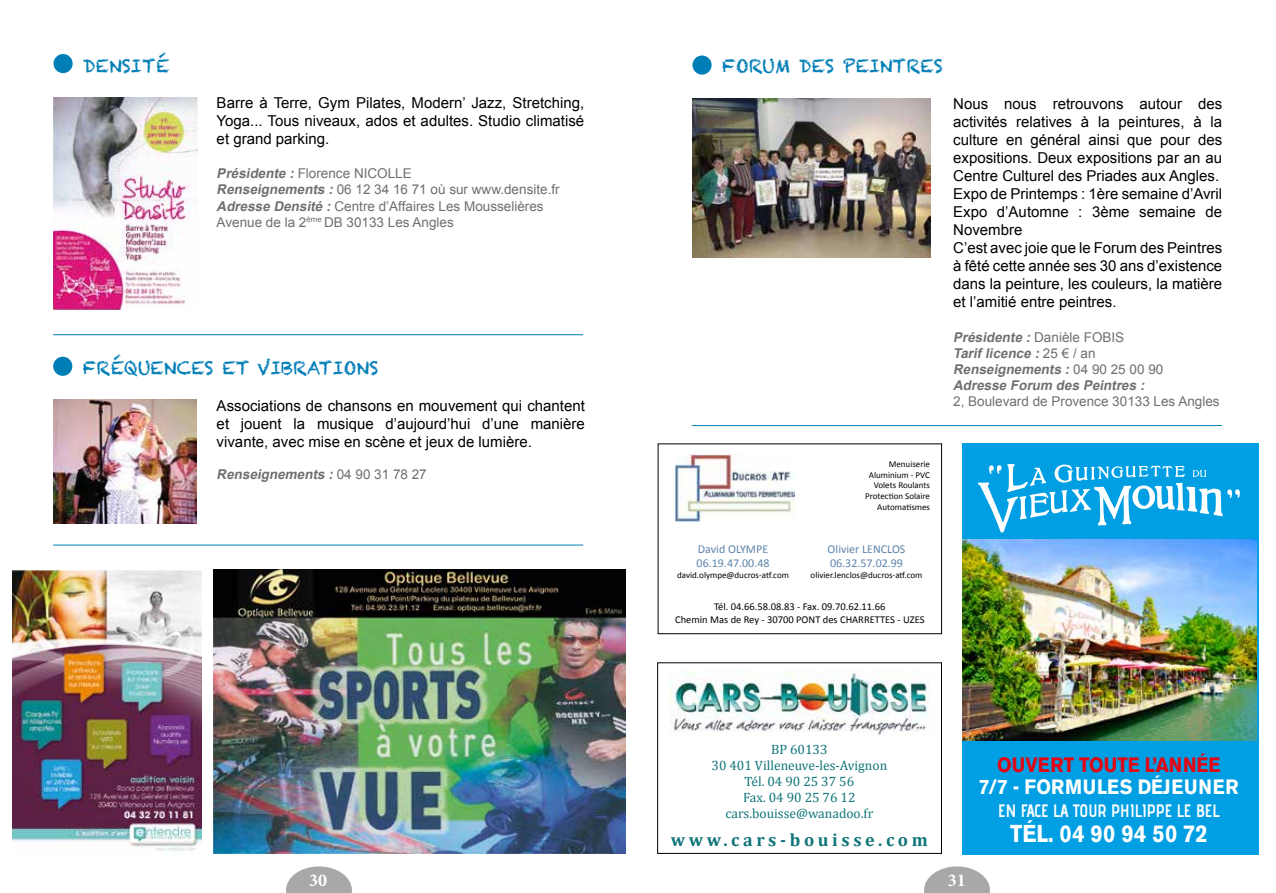
<style>
.page{position:relative;width:1276px;height:893px;background:#fff}
.page>*{position:absolute;margin:0;border:0;box-sizing:border-box;transform-origin:0 0}
.t1{font:700 24.3px "Akzidenz Grotesk BE";letter-spacing:.02em;color:#fff;scale:.9 1}
.t2{font:700 20.55px "Akzidenz Grotesk BE";letter-spacing:.04em;color:#fff;scale:.9 1}
.t3{font:700 20.55px "Akzidenz Grotesk BE";color:#e30613;scale:.9 1}
.t4{font:18px "Chalkduster";color:#007eb6}
.t5{font:700 18px "Advent Pro";color:#fff;scale:.9 1}
.t6{font:700 18px "Cambria";letter-spacing:.2em;color:#107579}
.t7{font:700 18px "Minion Pro";color:#fff}
.t8{font:15px/18px "Arial";color:#000;text-align:justify}
.t9{font:13.5px/16.2px "Arial";color:#706f6f}
.t10{font:italic 700 13.5px/16.2px "Arial";color:#706f6f}
.t11{font:13.5px/16.2px "Cambria";color:#107579;text-align:center}
.t12{font:12px/14.4px "Calibri";color:#5d84aa}
.t13{font:10.5px/12.6px "Calibri";color:#000;text-align:center}
.t14{font:9px/10.8px "Calibri";color:#000;text-align:right}
.t15{font:700 5.4px "Times New Roman";letter-spacing:.01em;color:#3d4898}
.s1{font-weight:700;font-style:italic}
.s2{font-weight:400;font-style:normal}
.s3{color:#000}
</style>
<div class="page">
<svg style="left:286px;top:866px;width:66px;height:27px"></svg>
<div style="left:692px;top:55px;width:19px;height:20px;background:#007eb6;border-radius:50%"></div>
<hr style="left:692px;top:425px;width:530px;height:1px;background:#007eb6">
<div style="left:658px;top:443px;width:284px;height:191px;border:1px solid #000"></div>
<img style="left:676px;top:454px;width:118px;height:67px">
<div style="left:657px;top:662px;width:285px;height:192px;border:1px solid #000"></div>
<img style="left:669px;top:671px;width:261px;height:64px">
<div style="left:962px;top:443px;width:296px;height:412px;background:#009fe3"></div>
<img style="left:962px;top:539px;width:294px;height:202px">
<svg style="left:978px;top:464px;width:261px;height:69px"></svg>
<svg style="left:924px;top:866px;width:66px;height:27px"></svg>
<img style="left:53px;top:97px;width:144px;height:212px">
<div style="left:54px;top:54px;width:19px;height:19px;background:#007eb6;border-radius:50%"></div>
<hr style="left:53px;top:334px;width:530px;height:1px;background:#007eb6">
<img style="left:53px;top:400px;width:143px;height:123px">
<div style="left:53px;top:357px;width:19px;height:19px;background:#007eb6;border-radius:50%"></div>
<hr style="left:53px;top:545px;width:530px;height:1px;background:#007eb6">
<img style="left:213px;top:569px;width:412px;height:285px">
<img style="left:12px;top:570px;width:190px;height:282px">
<img style="left:692px;top:99px;width:239px;height:159px">
<p class="t4" style="left:83px;top:55px;width:88px">DENSITÉ</p>
<p class="t8" style="left:217px;top:94px;width:369px">Barre à Terre, Gym Pilates, Modern’ Jazz, Stretching, Yoga... Tous niveaux, ados et adultes. Studio climatisé et grand parking.</p>
<p class="t9" style="left:217px;top:165px;width:344px"><span class="s1">Présidente :</span>Florence NICOLLE<br><span class="s1">Renseignements :</span>06 12 34 16 71 où sur www.densite.fr <span class="s1">Adresse Densité :</span>Centre d’Affaires Les Mousselières Avenue de la 2<sup>ème</sup> DB 30133 Les Angles</p>
<p class="t4" style="left:83px;top:358px;width:297px">FRÉQUENCES ET VIBRATIONS</p>
<p class="t8" style="left:217px;top:397px;width:370px">Associations de chansons en mouvement qui chantent et jouent la musique d’aujourd’hui d’une manière vivante, avec mise en scène et jeux de lumière.</p>
<p class="t10" style="left:217px;top:467px;width:212px">Renseignements :<span class="s2">0 4 9 0 3 1 7 8 2 7</span></p>
<p class="t4" style="left:722px;top:55px;width:222px">FORUM DES PEINTRES</p>
<p class="t8" style="left:953px;top:95px;width:270px;text-align:left">Nous nous retrouvons autour des activités relatives à la peintures, à la culture en général ainsi que pour des expositions. Deux expositions par an au Centre Culturel des Priades aux Angles.<br>Expo de Printemps : 1ère semaine d’Avril Expo d’Automne : 3ème semaine de Novembre<br>C’est avec joie que le Forum des Peintres à fêté cette année ses 30 ans d’existence dans la peinture, les couleurs, la matière et l’amitié entre peintres.</p>
<p class="t10" style="left:953px;top:329px;width:212px">Présidente :<span class="s2">Danièle FOBIS<br></span>Tariflicence :<span class="s2">2 5 € / a n<br></span>Renseignements :<span class="s2">0 4 9 0 2 5 0 0 9 0<br></span>Adresse Forum des Peintres :</p>
<p class="t9" style="left:953px;top:394px;width:268px">2, Boulevard de Provence 30133 Les Angles</p>
<p class="t14" style="left:865px;top:458px;width:66px">Menuiserie<br>Aluminium - PVC<br>Volets Roulants<br>Protection Solaire<br>Automatismes</p>
<p class="t12" style="left:827px;top:542px;width:79px">Olivier LENCLOS<br>06.32.57.02.99</p>
<p class="t14" style="left:810px;top:570px;width:113px">olivier.lenclos@ducros-atf.com</p>
<p class="t13" style="left:675px;top:600px;width:251px">Tél. 04.66.58.08.83 - Fax. 09.70.62.11.66<br>Chemin Mas de Rey - 30700 PONT des CHARRETTES - UZES</p>
<p class="t12" style="left:696px;top:542px;width:74px">David OLYMPE<br>06.19.47.00.48</p>
<p class="t14" style="left:677px;top:570px;width:113px">david.olympe@ducros-atf.com</p>
<p class="t15" style="left:676px;top:546px;width:90px"><span class="s3">Mail :</span> david.olympe@ducros-atf.com</p>
<p class="t11" style="left:711px;top:741px;width:177px">BP 60133<br>30 401 Villeneuve-les-Avignon<br>Tél. 04 90 25 37 56<br>Fax. 04 90 25 76 12 cars.bouisse@wanadoo.fr</p>
<p class="t6" style="left:671px;top:827px;width:258px">www.cars-bouisse.com</p>
<h2 class="t3" style="left:997px;top:753px;width:250px">OUVERT TOUTE L’ANNÉE</h2>
<h2 class="t2" style="left:979px;top:775px;width:290px">7/7 - FORMULES DÉJEUNER</h2>
<p class="t5" style="left:998px;top:799px;width:247px">EN FACE LA TOUR PHILIPPE LE BEL</p>
<h1 class="t1" style="left:1010px;top:819px;width:221px">TÉL. 04 90 94 50 72</h1>
<p class="t7" style="left:309px;top:868px;width:19px">30</p>
<p class="t7" style="left:948px;top:868px;width:19px">31</p>
</div>
